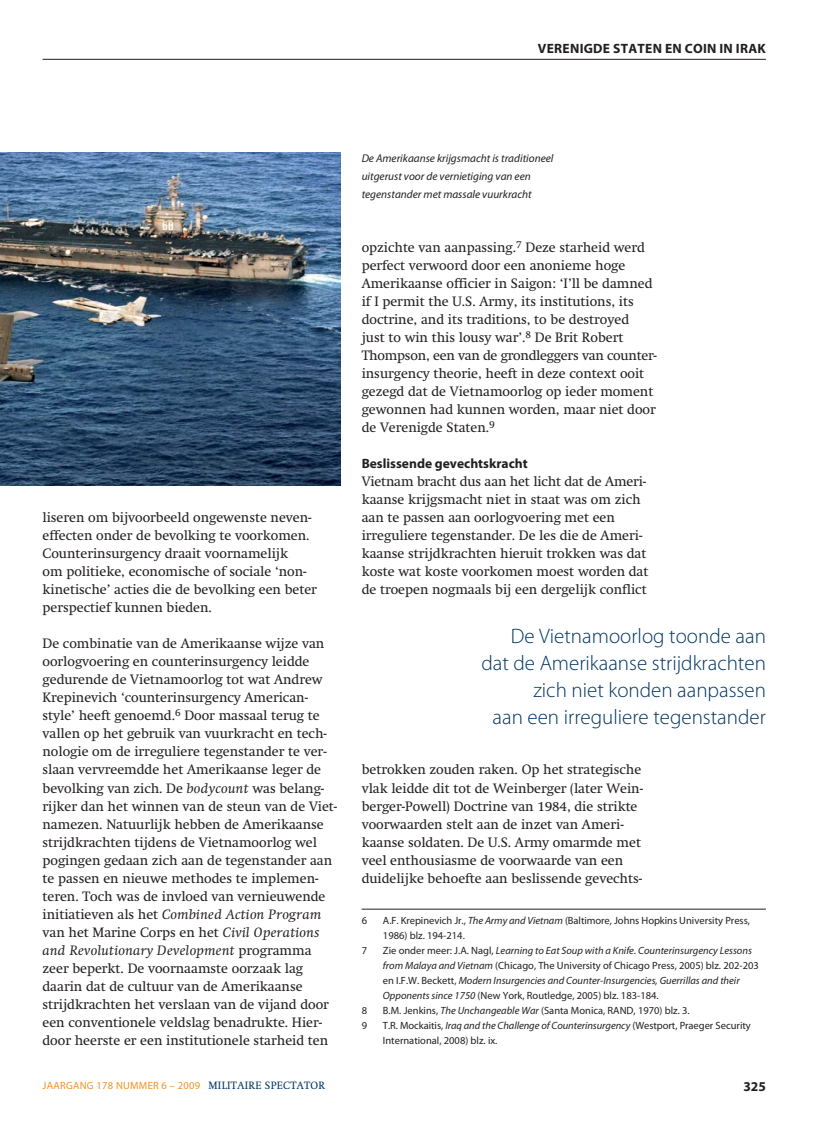
<style>
.page{position:relative;width:817px;height:1136px;background:#fff}
.page>*{position:absolute;margin:0;border:0;box-sizing:border-box;transform-origin:0 0}
.t1{font:300 21px/27px "Myriad Pro";color:#003562;text-align:right}
.t2{font:13.5px/18px "Swift";color:#231f20}
.t3{font:700 13.5px "Myriad Pro";color:#231f20}
.t4{font:700 13.5px "Myriad Pro";letter-spacing:.02em;color:#231f20}
.t5{font:italic 11.25px/18px "Myriad Pro";color:#231f20}
.t6{font:italic 10.5px/15px "Myriad Pro";color:#231f20}
.t7{font:10.5px/15px "Myriad Pro";color:#231f20}
.t8{font:10.5px "Myriad Pro";letter-spacing:.025em;color:#f7901e}
.s1{font-style:italic}
.s2{font-style:normal}
.s3{font-family:"Swift";color:#003562}
</style>
<div class="page">
<hr style="left:43px;top:59px;width:722px;height:1px;background:#231f20">
<img style="left:0;top:152px;width:340px;height:334px">
<hr style="left:361px;top:908px;width:404px;height:1px;background:#231f20">
<p class="t4" style="left:538px;top:40px;width:229px">VERENIGDE STATEN EN COIN IN IRAK</p>
<p class="t2" style="left:43px;top:510px;width:276px">liseren om bijvoorbeeld ongewenste neven&shy;effecten onder de bevolking te voorkomen.<br>Counterinsurgency draait voornamelijk<br>om politieke, economische of sociale ‘non&shy;kinetische’ acties die de bevolking een beter perspectief kunnen bieden.</p>
<p class="t2" style="left:43px;top:636px;width:296px">De combinatie van de Amerikaanse wijze van oorlogvoering en counterinsurgency leidde gedurende de Vietnamoorlog tot wat Andrew Krepinevich ‘counterinsurgency American&shy;style’ heeft genoemd.<sup>6</sup> Door massaal terug te vallen op het gebruik van vuurkracht en tech&shy;nologie om de irreguliere tegenstander te ver&shy;slaan vervreemdde het Amerikaanse leger de bevolking van zich. De <span class="s1">bodycount</span> was belang&shy;rijker dan het winnen van de steun van de Viet&shy;namezen. Natuurlijk hebben de Amerikaanse strijdkrachten tijdens de Vietnamoorlog wel pogingen gedaan zich aan de tegenstander aan te passen en nieuwe methodes te implemen&shy;teren. Toch was de invloed van vernieuwende initiatieven als het <span class="s1">Combined Action Program </span>van het Marine Corps en het <span class="s1">Civil Operations and Revolutionary Development</span> programma zeer beperkt. De voornaamste oorzaak lag daarin dat de cultuur van de Amerikaanse strijdkrachten het verslaan van de vijand door een conventionele veldslag benadrukte. Hier&shy;door heerste er een institutionele starheid ten</p>
<p class="t5" style="left:361px;top:149px;width:193px">De Amerikaanse krijgsmacht is traditioneel uitgerust voor de vernietiging van een tegenstander met massale vuurkracht</p>
<p class="t2" style="left:361px;top:240px;width:297px">opzichte van aanpassing.<sup>7</sup> Deze starheid werd perfect verwoord door een anonieme hoge Amerikaanse officier in Saigon: ‘I’ll be damned if I permit the U.S. Army, its institutions, its doctrine, and its traditions, to be destroyed<br>just to win this lousy war’.<sup>8</sup> De Brit Robert Thompson, een van de grondleggers van counter&shy;insurgency theorie, heeft in deze context ooit gezegd dat de Vietnamoorlog op ieder moment gewonnen had kunnen worden, maar niet door de Verenigde Staten.<sup>9</sup></p>
<p class="t3" style="left:361px;top:455px;width:167px">Beslissende gevechtskracht</p>
<p class="t2" style="left:361px;top:474px;width:288px">Vietnam bracht dus aan het licht dat de Ameri&shy;kaanse krijgsmacht niet in staat was om zich aan te passen aan oorlogvoering met een irreguliere tegenstander. De les die de Ameri&shy;kaanse strijdkrachten hieruit trokken was dat koste wat koste voorkomen moest worden dat de troepen nogmaals bij een dergelijk conflict</p>
<h1 class="t1" style="left:481px;top:624px;width:286px">De Vietnamoorlog toonde aan dat de Amerikaanse strijdkrachten zich niet konden aanpassen<br>aan een irreguliere tegenstander</h1>
<p class="t2" style="left:361px;top:762px;width:283px">betrokken zouden raken. Op het strategische vlak leidde dit tot de Weinberger (later Wein&shy;berger-Powell) Doctrine van 1984, die strikte voorwaarden stelt aan de inzet van Ameri&shy;kaanse soldaten. De U.S. Army omarmde met veel enthousiasme de voorwaarde van een duidelijke behoefte aan beslissende gevechts-</p>
<p class="t7" style="left:361px;top:912px;width:7px">6</p>
<p class="t7" style="left:383px;top:912px;width:368px">A.F. Krepinevich Jr., <span class="s1">The Army and Vietnam</span> (Baltimore, Johns Hopkins University Press,<br>1986) blz. 194-214.</p>
<p class="t7" style="left:361px;top:942px;width:7px">7</p>
<p class="t6" style="left:383px;top:942px;width:377px"><span class="s2">Zie onder meer: J.A. Nagl,</span> Learning to Eat Soup with a Knife. Counterinsurgency Lessons from Malaya and Vietnam <span class="s2">(Chicago, The University of Chicago Press, 2005) blz. 202-203 en I.F.W. Beckett,</span> Modern Insurgencies and Counter-Insurgencies, Guerrillas and their Opponents since 1750 <span class="s2">(New York, Routledge, 2005) blz. 183-184.</span></p>
<p class="t7" style="left:361px;top:1002px;width:7px">8</p>
<p class="t7" style="left:383px;top:1002px;width:308px">B.M. Jenkins, <span class="s1">The Unchangeable War</span> (Santa Monica, RAND, 1970) blz. 3.</p>
<p class="t7" style="left:361px;top:1017px;width:7px">9</p>
<p class="t7" style="left:383px;top:1017px;width:369px">T.R. Mockaitis, <span class="s1">Iraq and the Challenge of Counterinsurgency</span> (Westport, Praeger Security<br>International, 2008) blz. ix.</p>
<p class="t8" style="left:43px;top:1078px;width:284px">JAARGANG 178 NUMMER 6 – 2009 <span class="s3">MILITAIRE SPECTATOR</span></p>
<p class="t3" style="left:743px;top:1078px;width:24px">325</p>
</div>
